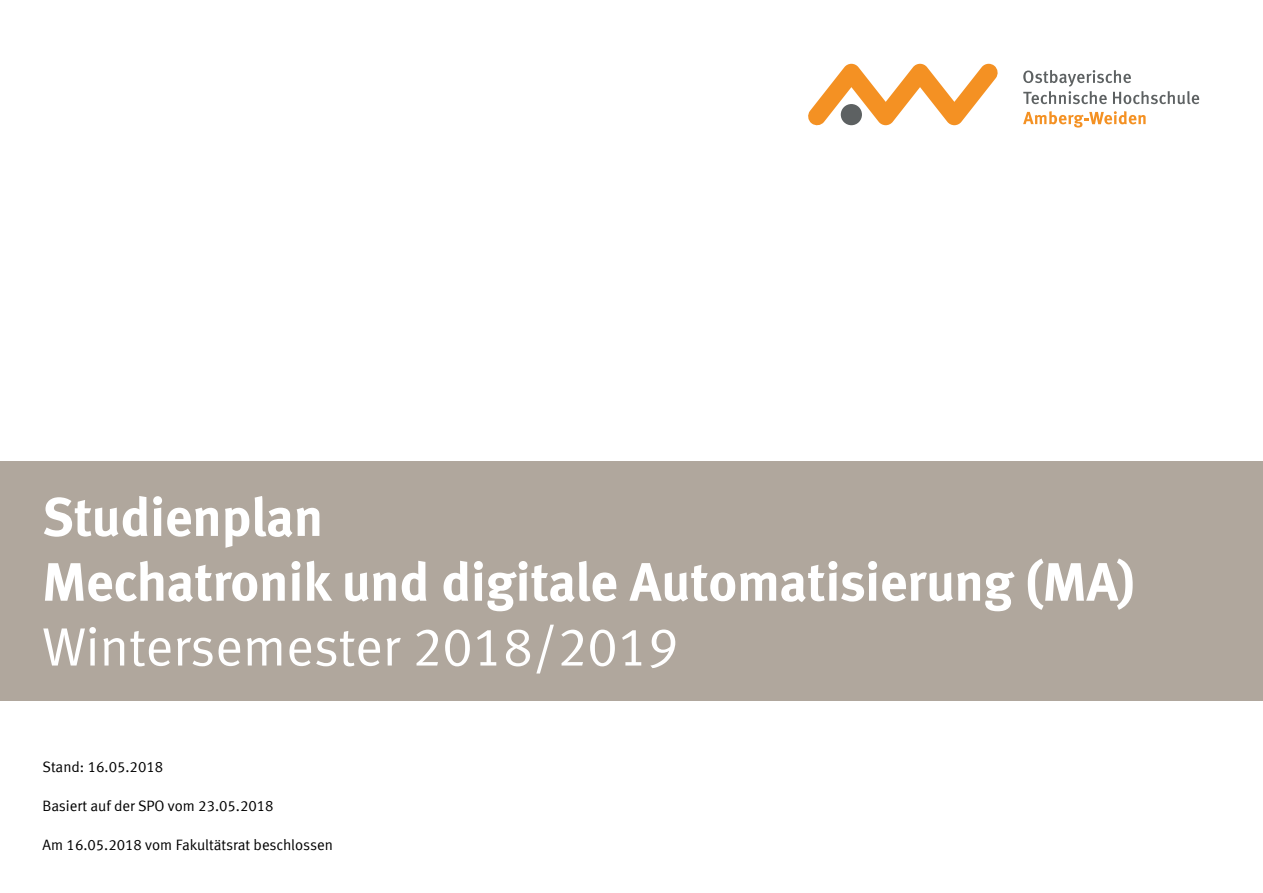
<style>
.page{position:relative;width:1263px;height:893px;background:#fff}
.page>*{position:absolute;margin:0;border:0;box-sizing:border-box;transform-origin:0 0}
.t1{font:700 54px/64.8px "Meta";color:#fff}
.t2{font:54px "Meta Normal LF";color:#fff}
.t3{font:15px "Meta Normal LF";color:#000}
</style>
<div class="page">
<svg style="left:1023px;top:111px;width:122px;height:17px"></svg>
<svg style="left:808px;top:64px;width:190px;height:62px"></svg>
<div style="left:841px;top:104px;width:21px;height:21px;background:#5d6162;border-radius:50%"></div>
<svg style="left:1023px;top:70px;width:176px;height:34px"></svg>
<div style="left:0;top:461px;width:1263px;height:240px;background:#b0a79d"></div>
<h1 class="t1" style="left:42px;top:484px;width:1094px">Studienplan<br>Mechatronik und digitale Automatisierung (MA)</h1>
<h1 class="t2" style="left:42px;top:616px;width:637px">Wintersemester 2018/2019</h1>
<p class="t3" style="left:43px;top:759px;width:122px">Stand: 16.05.2018</p>
<p class="t3" style="left:43px;top:798px;width:233px">Basiert auf der SPO vom 23.05.2018</p>
<p class="t3" style="left:43px;top:837px;width:292px">Am 16.05.2018 vom Fakultätsrat beschlossen</p>
</div>
